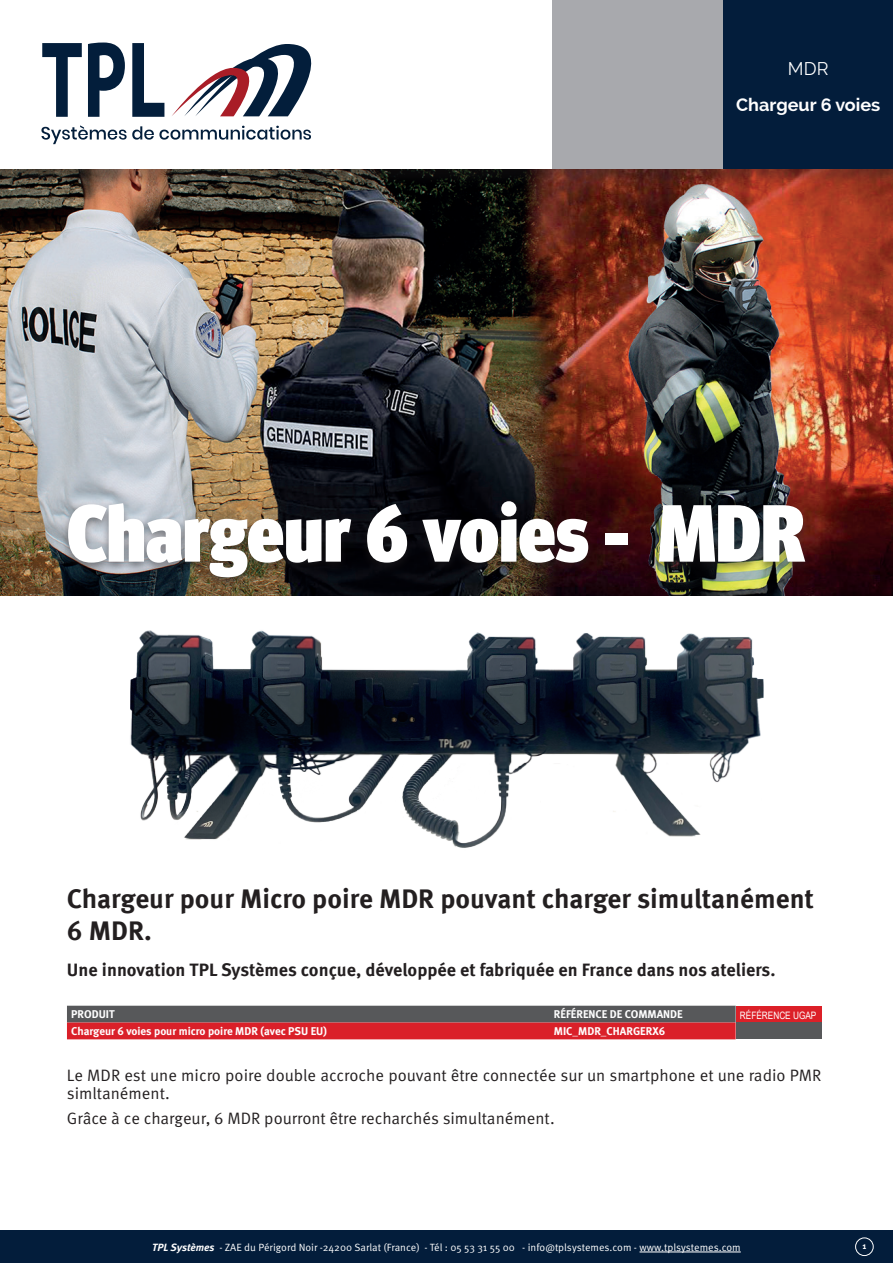
<style>
.page{position:relative;width:893px;height:1263px;background:#fff}
.page>*{position:absolute;margin:0;border:0;box-sizing:border-box;transform-origin:0 0}
.t1{font:900 condensed 81px "Meta Headline Pro";color:#fff}
.t2{font:700 27px/32.4px "Meta Pro";color:#231f20}
.t3{font:700 18px "Meta Pro";color:#231f20}
.t4{font:700 18px "Raleway";color:#fff}
.t5{font:18px "Raleway";color:#fff}
.t6{font:16.5px/18px "Meta Pro Norm";color:#231f20}
.t7{font:700 11.25px "Meta";color:#fff}
.t8{font:10.5px "Meta Pro Norm";color:#fff}
.t9{font:10.2px "Arial";color:#fff;scale:.81 1}
.t10{font:700 9px "Meta Pro";color:#fff}
.s1{font-family:"Meta Pro";font-weight:700;font-style:italic}
</style>
<div class="page">
<img style="left:0;top:186px;width:893px;height:409px">
<div style="left:0;top:0;width:893px;height:186px;background:#231f20;opacity:.3"></div>
<div style="left:0;top:0;width:553px;height:169px;background:#fff"></div>
<div style="left:552px;top:0;width:172px;height:169px;background:#a8a9ad"></div>
<div style="left:724px;top:0;width:169px;height:169px;background:#031d3b"></div>
<div style="left:60px;top:498px;width:753px;height:91px;background:#231f20;opacity:.5"></div>
<svg style="left:172px;top:44px;width:140px;height:72px"></svg>
<svg style="left:42px;top:43px;width:40px;height:74px"></svg>
<svg style="left:88px;top:43px;width:37px;height:74px"></svg>
<svg style="left:132px;top:43px;width:32px;height:74px"></svg>
<svg style="left:41px;top:125px;width:270px;height:19px"></svg>
<div style="left:0;top:1230px;width:893px;height:33px;background:#031d3b"></div>
<hr style="left:639px;top:1251px;width:102px;height:1px;background:#fff">
<div style="left:855px;top:1237px;width:19px;height:19px;border:1px solid #fff;border-radius:50%"></div>
<img style="left:130px;top:630px;width:634px;height:218px">
<div style="left:736px;top:1006px;width:85px;height:16px;background:#dc2028"></div>
<svg style="left:67px;top:1006px;width:669px;height:33px;background:#993d42"></svg>
<div style="left:736px;top:1022px;width:85px;height:17px;background:#57585a"></div>
<p class="t5" style="left:788px;top:58px;width:42px">MDR</p>
<p class="t4" style="left:736px;top:94px;width:146px">Chargeur 6 voies</p>
<h1 class="t1" style="left:67px;top:468px;width:739px">Chargeur 6 voies - MDR</h1>
<h2 class="t2" style="left:67px;top:880px;width:749px">Chargeur pour Micro poire MDR pouvant charger simultanément<br>6 MDR.</h2>
<p class="t3" style="left:67px;top:955px;width:710px">Une innovation TPL Systèmes conçue, développée et fabriquée en France dans nos ateliers.</p>
<p class="t7" style="left:71px;top:1008px;width:45px">PRODUIT</p>
<p class="t7" style="left:554px;top:1008px;width:130px">RÉFÉRENCE DE COMMANDE</p>
<p class="t9" style="left:740px;top:1008px;width:96px">RÉFÉRENCE UGAP</p>
<p class="t7" style="left:71px;top:1024px;width:257px">Chargeur 6 voies pour micro poire MDR (avec PSU EU)</p>
<p class="t7" style="left:554px;top:1024px;width:113px">MIC_MDR_CHARGERX6</p>
<p class="t6" style="left:67px;top:1065px;width:756px">Le MDR est une micro poire double accroche pouvant être connectée sur un smartphone et une radio PMR simltanément.</p>
<p class="t6" style="left:67px;top:1108px;width:489px">Grâce à ce chargeur, 6 MDR pourront être recharchés simultanément.</p>
<p class="t8" style="left:152px;top:1239px;width:590px"><span class="s1">TPL Systèmes</span> - ZAE du Périgord Noir -24200 Sarlat (France) - Tél : 05 53 31 55 00 - info@tplsystemes.com - www.tplsystemes.com</p>
<p class="t10" style="left:862px;top:1239px;width:5px">1</p>
</div>
